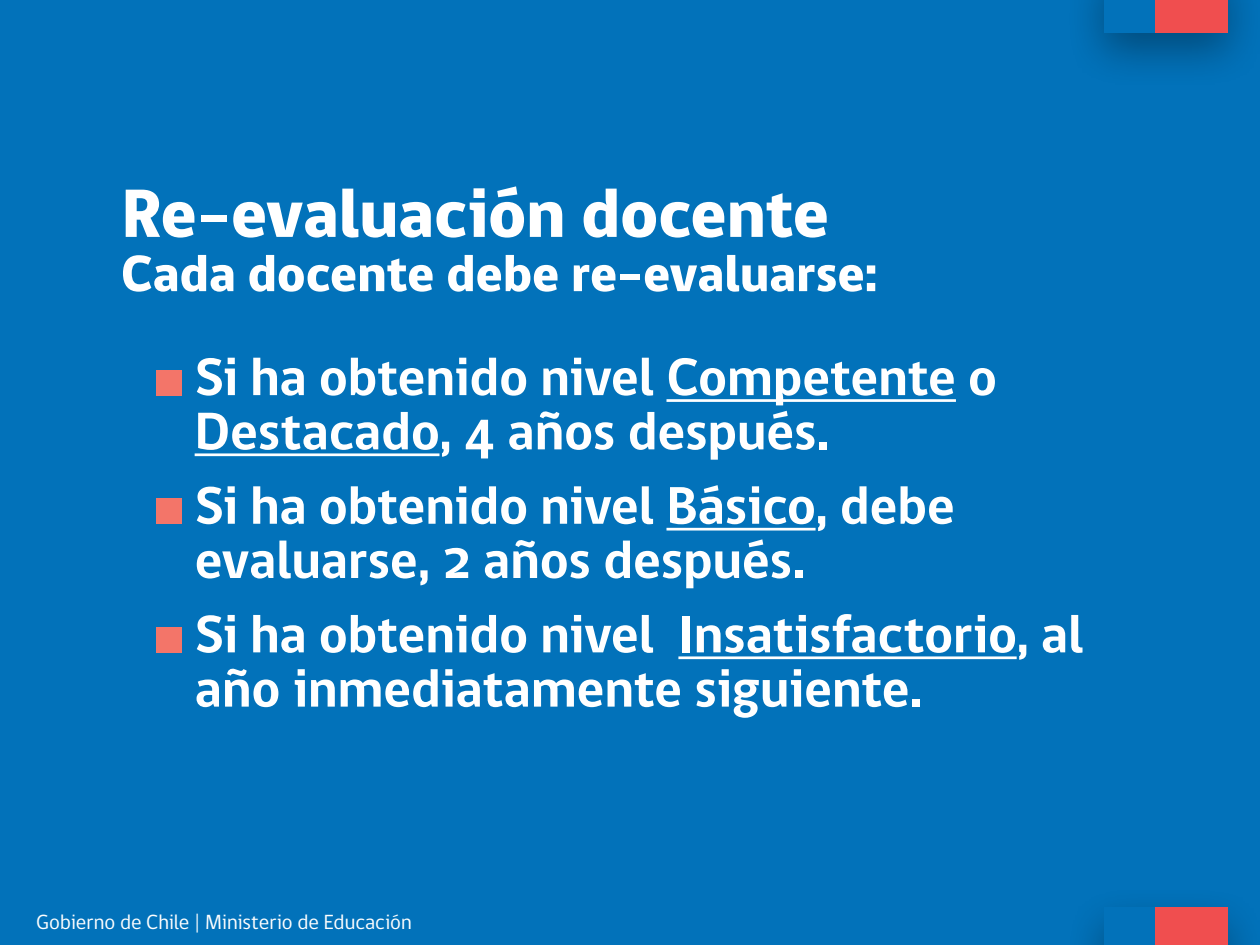
<style>
.page{position:relative;width:1260px;height:945px;background:#0272ba}
.page>*{position:absolute;margin:0;border:0;box-sizing:border-box;transform-origin:0 0}
.t1{font:800 70px "gob CL";letter-spacing:-.01em;color:#fff}
.t2{font:700 54.25px/54.2px "gob CL";letter-spacing:-.005em;color:#fff}
.t3{font:800 52.5px "gob CL";letter-spacing:-.005em;color:#fff}
.t4{font:21px "gob CL";color:#fff}
.s1{font-family:"Arial";font-weight:400;color:#f37569}
</style>
<div class="page">
<div style="left:1066px;top:0;width:194px;height:89px;background:#000;opacity:.33"></div>
<div style="left:1104px;top:0;width:51px;height:33px;background:#0272ba"></div>
<div style="left:1155px;top:0;width:73px;height:33px;background:#f04e4f"></div>
<div style="left:1155px;top:908px;width:73px;height:37px;background:#f04e4f"></div>
<hr style="left:666px;top:399px;width:290px;height:3px;background:#fff">
<hr style="left:195px;top:453px;width:244px;height:3px;background:#fff">
<hr style="left:666px;top:528px;width:150px;height:3px;background:#fff">
<hr style="left:678px;top:656px;width:339px;height:3px;background:#fff">
<p class="t1" style="left:121px;top:166px;width:709px">Re-evaluación docente</p>
<p class="t3" style="left:121px;top:238px;width:758px">Cada docente debe re-evaluarse:</p>
<p class="t2" style="left:195px;top:351px;width:804px;text-indent:-42px"><span class="s1">■</span> Si ha obtenido nivel Competente o<br>Destacado, 4 años después.</p>
<p class="t2" style="left:195px;top:480px;width:762px;text-indent:-42px"><span class="s1">■</span> Si ha obtenido nivel Básico, debe evaluarse, 2 años después.</p>
<p class="t2" style="left:195px;top:608px;width:891px;text-indent:-42px"><span class="s1">■</span> Si ha obtenido nivel Insatisfactorio, al año inmediatamente siguiente.</p>
<p class="t4" style="left:36px;top:908px;width:377px">Gobierno de Chile | Ministerio de Educación</p>
</div>
